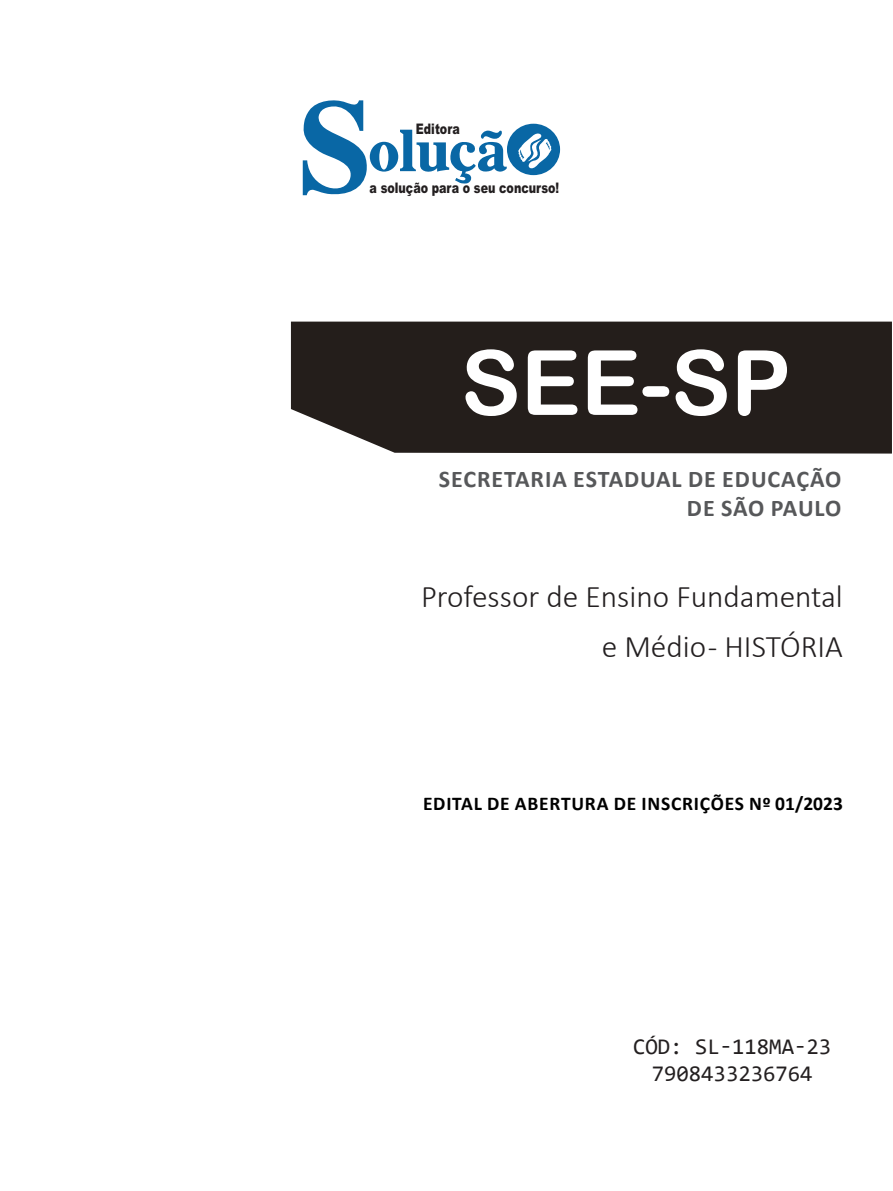
<style>
.page{position:relative;width:893px;height:1191px;background:#fff}
.page>*{position:absolute;margin:0;border:0;box-sizing:border-box;transform-origin:0 0}
.TÍTULO{font:90px "Arial Rounded MT Bold";color:#fff}
.CARGO{font:300 31.5px/49.5px "Calibri";color:#231f20;text-align:right}
.SUBTÍTULO{font:700 24px/28.8px "Calibri";letter-spacing:.04em;color:#57585a;text-align:right}
.SKU_CÓD{font:22.5px "Consolas";color:#231f20}
.EDITAL{font:700 19.5px "Calibri";letter-spacing:.04em;color:#000}
.t1{font:900 14.55px "Arial";color:#231f20;scale:.76 1}
</style>
<div class="page">
<div style="left:291px;top:321px;width:601px;height:132px;background:#241e1b"></div>
<svg style="left:303px;top:100px;width:257px;height:96px"></svg>
<p class="t1" style="left:416px;top:118px;width:59px">Editora</p>
<p class="t1" style="left:370px;top:178px;width:251px">a solução para o seu concurso!</p>
<p class="TÍTULO" style="left:461px;top:330px;width:332px">SEE-SP</p>
<p class="SUBTÍTULO" style="left:439px;top:464px;width:404px">SECRETARIA ESTADUAL DE EDUCAÇÃO<br>DE SÃO PAULO</p>
<p class="CARGO" style="left:421px;top:572px;width:423px">Professor de Ensino Fundamental e Médio - HISTÓRIA</p>
<p class="EDITAL" style="left:423px;top:789px;width:421px">EDITAL DE ABERTURA DE INSCRIÇÕES Nº 01/2023</p>
<p class="SKU_CÓD" style="left:633px;top:1030px;width:199px">CÓD: SL-118MA-23</p>
<p class="SKU_CÓD" style="left:652px;top:1057px;width:162px">7908433236764</p>
</div>
